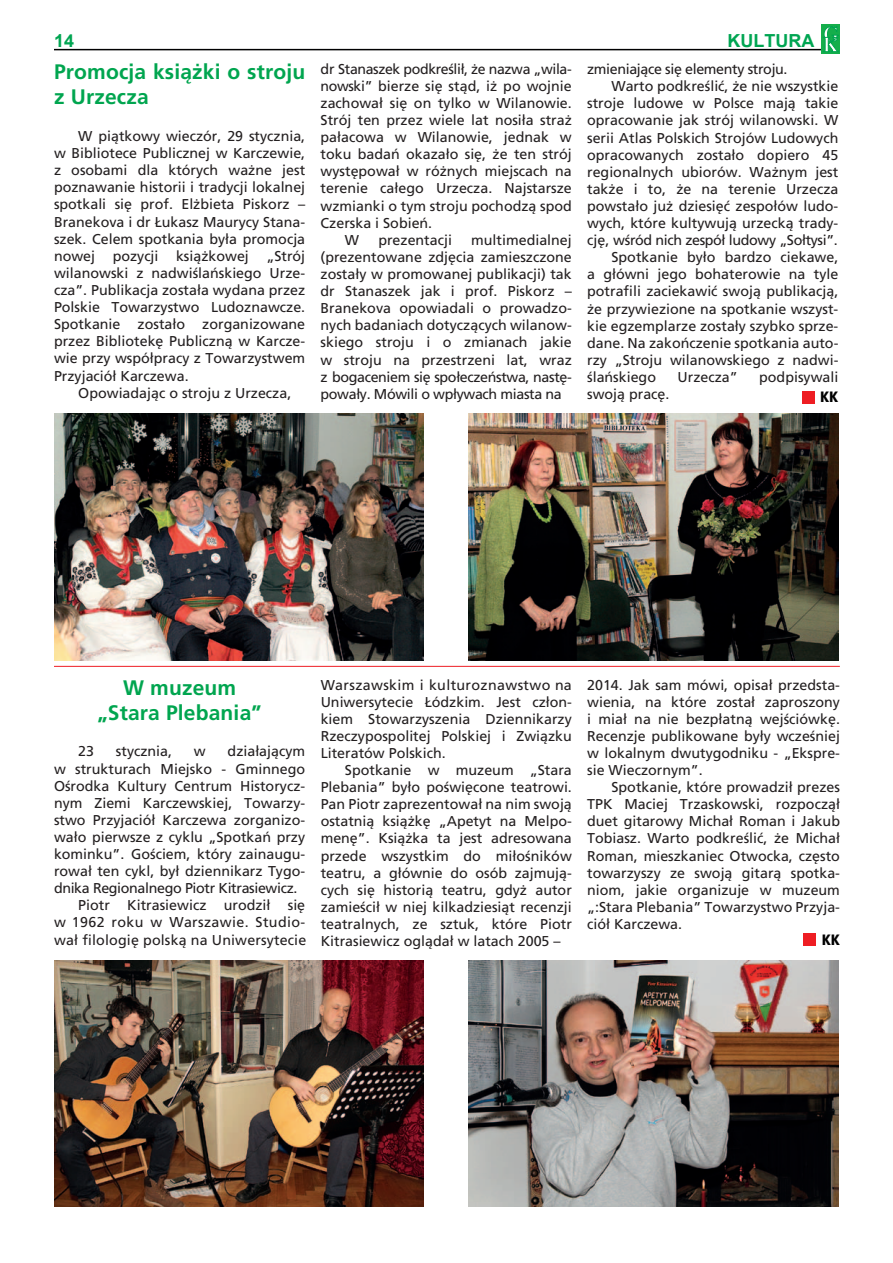
<style>
.page{position:relative;width:893px;height:1263px;background:#fff}
.page>*{position:absolute;margin:0;border:0;box-sizing:border-box;transform-origin:0 0}
.t1{font:700 21px/25.2px "Frutiger LT Com";letter-spacing:.01em;color:#00a54f}
.t2{font:700 18px "Arial";color:#00a552}
.t3{font:900 condensed 15px "Frutiger LT Com";color:#000001}
.t4{font:14.25px/17.1px "Frutiger LT Com";color:#231f20;text-align:justify}
.t5{font:14.25px "Frutiger LT Com";letter-spacing:-.025em;color:#231f20}
.t6{font:14.25px "Frutiger LT Com";letter-spacing:.025em;color:#231f20}
</style>
<div class="page">
<hr style="left:54px;top:49px;width:785px;height:1px;background:#000001">
<div style="left:822px;top:24px;width:18px;height:30px;background:#15ae4b"></div>
<svg style="left:823px;top:26px;width:16px;height:26px"></svg>
<div style="left:802px;top:391px;width:12px;height:13px;background:#ee1d23"></div>
<hr style="left:54px;top:666px;width:786px;height:1px;background:#ee1d23">
<div style="left:803px;top:933px;width:13px;height:12px;background:#ee1d23"></div>
<img style="left:54px;top:414px;width:369px;height:246px">
<img style="left:469px;top:414px;width:369px;height:246px">
<img style="left:54px;top:960px;width:369px;height:246px">
<img style="left:469px;top:960px;width:369px;height:246px">
<p class="t2" style="left:54px;top:29px;width:22px">14</p>
<p class="t2" style="left:727px;top:29px;width:88px">KULTURA</p>
<p class="t1" style="left:54px;top:59px;width:253px">Promocja książki o stroju z Urzecza</p>
<p class="t4" style="left:78px;top:128px;width:228px">W piątkowy wieczór, 29 stycznia,</p>
<p class="t4" style="left:54px;top:145px;width:253px">w Bibliotece Publicznej w Karczewie,</p>
<p class="t4" style="left:54px;top:162px;width:253px">z osobami dla których ważne jest</p>
<p class="t4" style="left:54px;top:179px;width:253px">poznawanie historii i tradycji lokalnej</p>
<p class="t4" style="left:54px;top:196px;width:253px">spotkali się prof. Elżbieta Piskorz –</p>
<p class="t4" style="left:54px;top:213px;width:253px">Branekova i dr Łukasz Maurycy Stana-</p>
<p class="t4" style="left:54px;top:230px;width:253px">szek. Celem spotkania była promocja</p>
<p class="t4" style="left:54px;top:247px;width:253px">nowej pozycji książkowej „Strój</p>
<p class="t4" style="left:54px;top:264px;width:253px">wilanowski z nadwiślańskiego Urze-</p>
<p class="t4" style="left:54px;top:282px;width:253px">cza”. Publikacja została wydana przez</p>
<p class="t4" style="left:54px;top:299px;width:253px">Polskie Towarzystwo Ludoznawcze.</p>
<p class="t4" style="left:54px;top:316px;width:253px">Spotkanie zostało zorganizowane</p>
<p class="t4" style="left:54px;top:333px;width:253px">przez Bibliotekę Publiczną w Karcze-</p>
<p class="t4" style="left:54px;top:350px;width:253px">wie przy współpracy z Towarzystwem</p>
<p class="t4" style="left:54px;top:367px;width:136px">Przyjaciół Karczewa.</p>
<p class="t4" style="left:78px;top:384px;width:214px">Opowiadając o stroju z Urzecza,</p>
<p class="t5" style="left:321px;top:60px;width:253px">dr Stanaszek podkreślił, że nazwa „wila-</p>
<p class="t4" style="left:321px;top:77px;width:253px">nowski” bierze się stąd, iż po wojnie</p>
<p class="t4" style="left:321px;top:95px;width:253px">zachował się on tylko w Wilanowie.</p>
<p class="t4" style="left:321px;top:112px;width:253px">Strój ten przez wiele lat nosiła straż</p>
<p class="t4" style="left:321px;top:129px;width:253px">pałacowa w Wilanowie, jednak w</p>
<p class="t4" style="left:321px;top:146px;width:253px">toku badań okazało się, że ten strój</p>
<p class="t4" style="left:321px;top:163px;width:253px">występował w różnych miejscach na</p>
<p class="t4" style="left:321px;top:180px;width:253px">terenie całego Urzecza. Najstarsze</p>
<p class="t4" style="left:321px;top:197px;width:253px">wzmianki o tym stroju pochodzą spod</p>
<p class="t4" style="left:321px;top:214px;width:113px">Czerska i Sobień.</p>
<p class="t4" style="left:345px;top:231px;width:16px">W</p>
<p class="t4" style="left:378px;top:231px;width:75px">prezentacji</p>
<p class="t5" style="left:587px;top:61px;width:202px">zmieniające się elementy stroju.</p>
<p class="t4" style="left:611px;top:78px;width:228px">Warto podkreślić, że nie wszystkie</p>
<p class="t4" style="left:587px;top:95px;width:253px">stroje ludowe w Polsce mają takie</p>
<p class="t4" style="left:587px;top:112px;width:253px">opracowanie jak strój wilanowski. W</p>
<p class="t4" style="left:587px;top:129px;width:253px">serii Atlas Polskich Strojów Ludowych</p>
<p class="t4" style="left:587px;top:146px;width:253px">opracowanych zostało dopiero 45</p>
<p class="t4" style="left:587px;top:163px;width:253px">regionalnych ubiorów. Ważnym jest</p>
<p class="t4" style="left:587px;top:180px;width:253px">także i to, że na terenie Urzecza</p>
<p class="t4" style="left:587px;top:198px;width:253px">powstało już dziesięć zespołów ludo-</p>
<p class="t4" style="left:587px;top:215px;width:253px">wych, które kultywują urzecką trady-</p>
<p class="t5" style="left:587px;top:232px;width:252px">cję, wśród nich zespół ludowy „Sołtysi”.</p>
<p class="t4" style="left:611px;top:249px;width:228px">Spotkanie było bardzo ciekawe,</p>
<p class="t4" style="left:587px;top:266px;width:253px">a główni jego bohaterowie na tyle</p>
<p class="t4" style="left:587px;top:283px;width:253px">potrafili zaciekawić swoją publikacją,</p>
<p class="t4" style="left:587px;top:300px;width:253px">że przywiezione na spotkanie wszyst-</p>
<p class="t4" style="left:587px;top:317px;width:253px">kie egzemplarze zostały szybko sprze-</p>
<p class="t4" style="left:587px;top:334px;width:253px">dane. Na zakończenie spotkania auto-</p>
<p class="t4" style="left:587px;top:351px;width:253px">rzy „Stroju wilanowskiego z nadwi-</p>
<p class="t4" style="left:587px;top:369px;width:70px">ślańskiego</p>
<p class="t4" style="left:677px;top:369px;width:62px">Urzecza”</p>
<p class="t4" style="left:759px;top:369px;width:81px">podpisywali</p>
<p class="t4" style="left:587px;top:386px;width:84px">swoją pracę.</p>
<p class="t3" style="left:820px;top:388px;width:20px">KK</p>
<p class="t4" style="left:321px;top:231px;width:253px;text-indent:151px">multimedialnej (prezentowane zdjęcia zamieszczone zostały w promowanej publikacji) tak dr Stanaszek jak i prof. Piskorz – Branekova opowiadali o prowadzo&shy;nych badaniach dotyczących wilanow&shy;skiego stroju i o zmianach jakie w stroju na przestrzeni lat, wraz z bogaceniem się społeczeństwa, nastę&shy;powały. Mówili o wpływach miasta na</p>
<p class="t1" style="left:98px;top:675px;width:165px;text-align:center">W muzeum „Stara Plebania”</p>
<p class="t4" style="left:78px;top:743px;width:17px">23</p>
<p class="t4" style="left:116px;top:743px;width:58px">stycznia,</p>
<p class="t4" style="left:194px;top:743px;width:13px">w</p>
<p class="t4" style="left:228px;top:743px;width:79px">działającym</p>
<p class="t4" style="left:54px;top:760px;width:253px">w strukturach Miejsko - Gminnego</p>
<p class="t4" style="left:54px;top:777px;width:253px">Ośrodka Kultury Centrum Historycz-</p>
<p class="t4" style="left:54px;top:794px;width:253px">nym Ziemi Karczewskiej, Towarzy-</p>
<p class="t4" style="left:54px;top:811px;width:253px">stwo Przyjaciół Karczewa zorganizo-</p>
<p class="t4" style="left:54px;top:828px;width:253px">wało pierwsze z cyklu „Spotkań przy</p>
<p class="t4" style="left:54px;top:846px;width:253px">kominku”. Gościem, który zainaugu-</p>
<p class="t4" style="left:54px;top:863px;width:253px">rował ten cykl, był dziennikarz Tygo-</p>
<p class="t5" style="left:54px;top:880px;width:245px">dnika Regionalnego Piotr Kitrasiewicz.</p>
<p class="t4" style="left:78px;top:897px;width:228px">Piotr Kitrasiewicz urodził się</p>
<p class="t6" style="left:54px;top:914px;width:253px">w 1962 roku w Warszawie. Studio-</p>
<p class="t4" style="left:54px;top:931px;width:254px">wał filologię polską na Uniwersytecie</p>
<p class="t6" style="left:321px;top:676px;width:253px">Warszawskim i kulturoznawstwo na</p>
<p class="t4" style="left:321px;top:693px;width:253px">Uniwersytecie Łódzkim. Jest człon-</p>
<p class="t4" style="left:321px;top:710px;width:253px">kiem Stowarzyszenia Dziennikarzy</p>
<p class="t4" style="left:321px;top:727px;width:253px">Rzeczypospolitej Polskiej i Związku</p>
<p class="t4" style="left:321px;top:744px;width:127px">Literatów Polskich.</p>
<p class="t4" style="left:345px;top:762px;width:228px">Spotkanie w muzeum „Stara</p>
<p class="t4" style="left:321px;top:779px;width:253px">Plebania” było poświęcone teatrowi.</p>
<p class="t4" style="left:321px;top:796px;width:253px">Pan Piotr zaprezentował na nim swoją</p>
<p class="t4" style="left:321px;top:813px;width:253px">ostatnią książkę „Apetyt na Melpo-</p>
<p class="t4" style="left:321px;top:830px;width:253px">menę”. Książka ta jest adresowana</p>
<p class="t4" style="left:321px;top:847px;width:253px">przede wszystkim do miłośników</p>
<p class="t4" style="left:321px;top:864px;width:253px">teatru, a głównie do osób zajmują-</p>
<p class="t4" style="left:321px;top:881px;width:253px">cych się historią teatru, gdyż autor</p>
<p class="t4" style="left:321px;top:898px;width:253px">zamieścił w niej kilkadziesiąt recenzji</p>
<p class="t4" style="left:321px;top:915px;width:253px">teatralnych, ze sztuk, które Piotr</p>
<p class="t4" style="left:321px;top:933px;width:241px">Kitrasiewicz oglądał w latach 2005 –</p>
<p class="t4" style="left:587px;top:676px;width:254px">2014. Jak sam mówi, opisał przedsta-</p>
<p class="t4" style="left:587px;top:693px;width:254px">wienia, na które został zaproszony</p>
<p class="t4" style="left:587px;top:710px;width:254px">i miał na nie bezpłatną wejściówkę.</p>
<p class="t4" style="left:587px;top:727px;width:254px">Recenzje publikowane były wcześniej</p>
<p class="t4" style="left:587px;top:744px;width:254px">w lokalnym dwutygodniku - „Ekspre-</p>
<p class="t4" style="left:587px;top:762px;width:117px">sie Wieczornym”.</p>
<p class="t4" style="left:611px;top:779px;width:230px">Spotkanie, które prowadził prezes</p>
<p class="t4" style="left:587px;top:796px;width:254px">TPK Maciej Trzaskowski, rozpoczął</p>
<p class="t4" style="left:587px;top:813px;width:254px">duet gitarowy Michał Roman i Jakub</p>
<p class="t4" style="left:587px;top:830px;width:254px">Tobiasz. Warto podkreślić, że Michał</p>
<p class="t4" style="left:587px;top:847px;width:254px">Roman, mieszkaniec Otwocka, często</p>
<p class="t4" style="left:587px;top:864px;width:254px">towarzyszy ze swoją gitarą spotka-</p>
<p class="t4" style="left:587px;top:881px;width:254px">niom, jakie organizuje w muzeum</p>
<p class="t4" style="left:587px;top:898px;width:254px">„:Stara Plebania” Towarzystwo Przyja-</p>
<p class="t4" style="left:587px;top:915px;width:97px">ciół Karczewa.</p>
<p class="t3" style="left:822px;top:930px;width:20px">KK</p>
</div>
